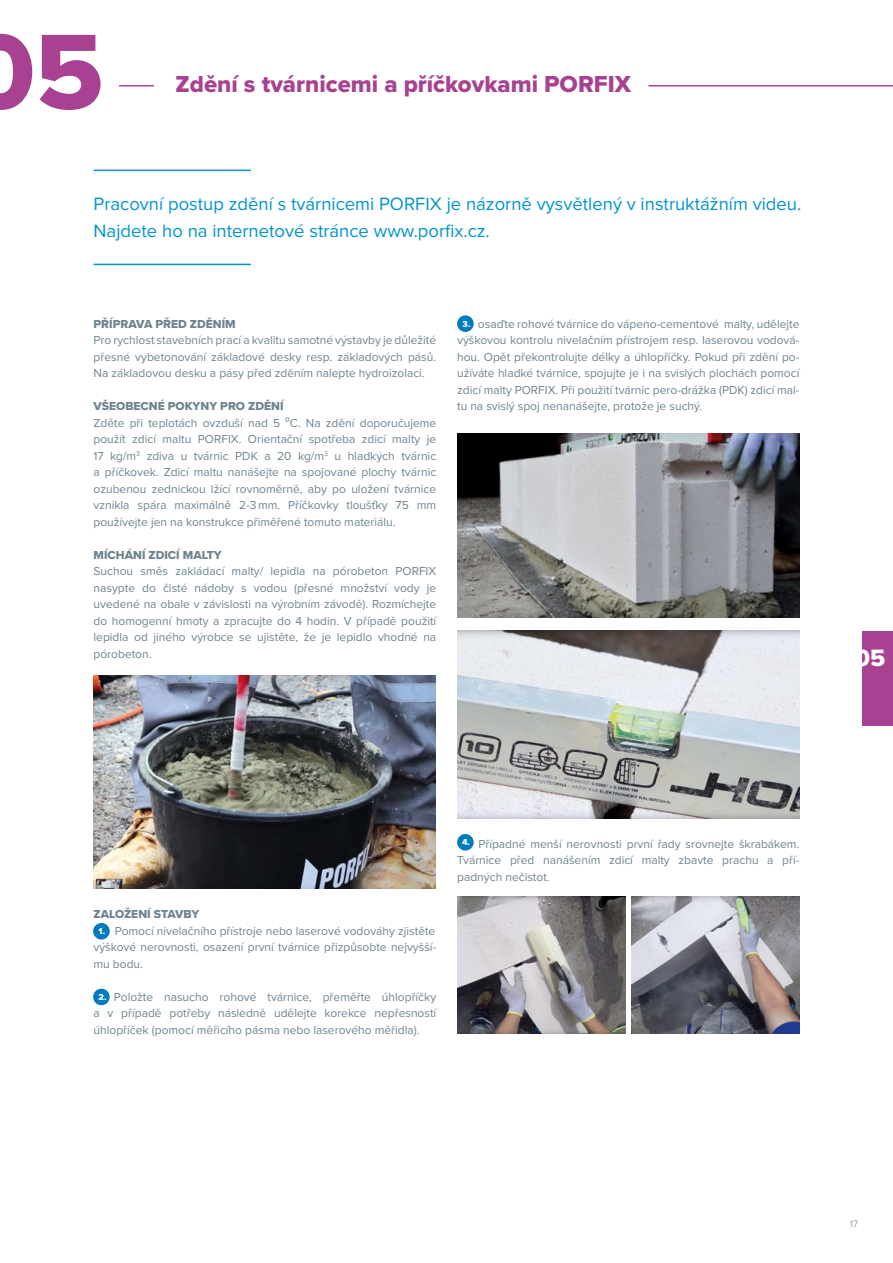
<style>
.page{position:relative;width:893px;height:1263px;background:#fff}
.page>*{position:absolute;margin:0;border:0;box-sizing:border-box;transform-origin:0 0}
.t1{font:110.7px "Proxima Nova Extrabld";color:#a84191}
.t2{font:24.6px "Proxima Nova Extrabld";color:#fff}
.t3{font:24px "Proxima Nova Extrabld";color:#a84191}
.t4{font:18.45px/26.7px "Proxima Nova";color:#0094d2}
.t5{font:12px/16.5px "Proxima Nova";color:#6d838f;text-align:justify}
.t6{font:12px "Proxima Nova Extrabld";color:#6d838f}
.t7{font:9.75px "Proxima Nova";color:#95a6b0}
.t8{font:9px "Proxima Nova Extrabld";color:#fff}
</style>
<div class="page">
<img style="left:94px;top:675px;width:342px;height:213px">
<img style="left:457px;top:433px;width:342px;height:184px">
<img style="left:457px;top:897px;width:168px;height:137px">
<img style="left:631px;top:897px;width:168px;height:137px">
<img style="left:457px;top:631px;width:342px;height:187px">
<hr style="left:94px;top:170px;width:157px;height:1px;background:#0094d2">
<hr style="left:94px;top:264px;width:157px;height:1px;background:#0094d2">
<div style="left:457px;top:834px;width:17px;height:16px;background:#007bc0;border-radius:50%"></div>
<div style="left:93px;top:923px;width:17px;height:16px;background:#007bc0;border-radius:50%"></div>
<div style="left:457px;top:315px;width:17px;height:17px;background:#007bc0;border-radius:50%"></div>
<hr style="left:119px;top:85px;width:35px;height:1px;background:#a84191">
<hr style="left:648px;top:85px;width:245px;height:1px;background:#a84191">
<div style="left:863px;top:631px;width:30px;height:95px;background:#a84191"></div>
<div style="left:93px;top:989px;width:17px;height:16px;background:#007bc0;border-radius:50%"></div>
<h1 class="t1" style="left:-34px;top:-11px;width:139px">05</h1>
<h3 class="t3" style="left:176px;top:66px;width:457px">Zdění s tvárnicemi a příčkovkami PORFIX</h3>
<h3 class="t4" style="left:94px;top:190px;width:709px">Pracovní postup zdění s tvárnicemi PORFIX je názorně vysvětlený v instruktážním videu.<br>Najdete ho na internetové stránce www.porfix.cz.</h3>
<p class="t6" style="left:94px;top:315px;width:144px">PŘÍPRAVA PŘED ZDĚNÍM</p>
<p class="t5" style="left:94px;top:332px;width:344px">Pro rychlost stavebních prací a kvalitu samotné výstavby je důležité přesné vybetonování základové desky resp. základových pásů.<br>Na základovou desku a pásy před zděním nalepte hydroizolaci.</p>
<p class="t6" style="left:94px;top:397px;width:191px">VŠEOBECNÉ POKYNY PRO ZDĚNÍ</p>
<p class="t5" style="left:94px;top:414px;width:344px">Zděte při teplotách ovzduší nad 5 ⁰C. Na zdění doporučujeme použít zdicí maltu PORFIX. Orientační spotřeba zdicí malty je 17 kg/m<sup>3</sup> zdiva u tvárnic PDK a 20 kg/m<sup>3</sup> u hladkých tvárnic a příčkovek. Zdicí maltu nanášejte na spojované plochy tvárnic ozubenou zednickou lžící rovnoměrně, aby po uložení tvárnice vznikla spára maximálně 2-3 mm. Příčkovky tloušťky 75 mm používejte jen na konstrukce přiměřené tomuto materiálu.</p>
<p class="t6" style="left:94px;top:546px;width:130px">MÍCHÁNÍ ZDICÍ MALTY</p>
<p class="t5" style="left:94px;top:563px;width:344px">Suchou směs zakládací malty/ lepidla na pórobeton PORFIX nasypte do čisté nádoby s vodou (přesné množství vody je uvedené na obale v závislosti na výrobním závodě). Rozmíchejte do homogenní hmoty a zpracujte do 4 hodin. V případě použití lepidla od jiného výrobce se ujistěte, že je lepidlo vhodné na pórobeton.</p>
<p class="t5" style="left:457px;top:315px;width:344px;text-indent:21px">osaďte rohové tvárnice do vápeno-cementové malty, udělejte výškovou kontrolu nivelačním přístrojem resp. laserovou vodová&shy;hou. Opět překontrolujte délky a úhlopříčky. Pokud při zdění po&shy;užíváte hladké tvárnice, spojujte je i na svislých plochách pomocí zdicí malty PORFIX. Při použití tvárnic pero-drážka (PDK) zdicí mal&shy;tu na svislý spoj nenanášejte, protože je suchý.</p>
<p class="t8" style="left:463px;top:317px;width:9px">3.</p>
<h2 class="t2" style="left:855px;top:639px;width:32px">05</h2>
<p class="t6" style="left:94px;top:905px;width:107px">ZALOŽENÍ STAVBY</p>
<p class="t5" style="left:94px;top:922px;width:344px;text-indent:21px">Pomocí nivelačního přístroje nebo laserové vodováhy zjistěte výškové nerovnosti, osazení první tvárnice přizpůsobte nejvyšší&shy;mu bodu.</p>
<p class="t5" style="left:94px;top:988px;width:344px;text-indent:20px">Položte nasucho rohové tvárnice, přeměřte úhlopříčky a v případě potřeby následně udělejte korekce nepřesností úhlopříček (pomocí měřicího pásma nebo laserového měřidla).</p>
<p class="t8" style="left:99px;top:924px;width:8px">1.</p>
<p class="t8" style="left:99px;top:990px;width:9px">2.</p>
<p class="t5" style="left:457px;top:835px;width:344px;text-indent:21px">Případné menší nerovnosti první řady srovnejte škrabákem.<br>Tvárnice před nanášením zdicí malty zbavte prachu a pří&shy;padných nečistot.</p>
<p class="t8" style="left:462px;top:835px;width:9px">4.</p>
<p class="t7" style="left:850px;top:1216px;width:10px">17</p>
</div>
